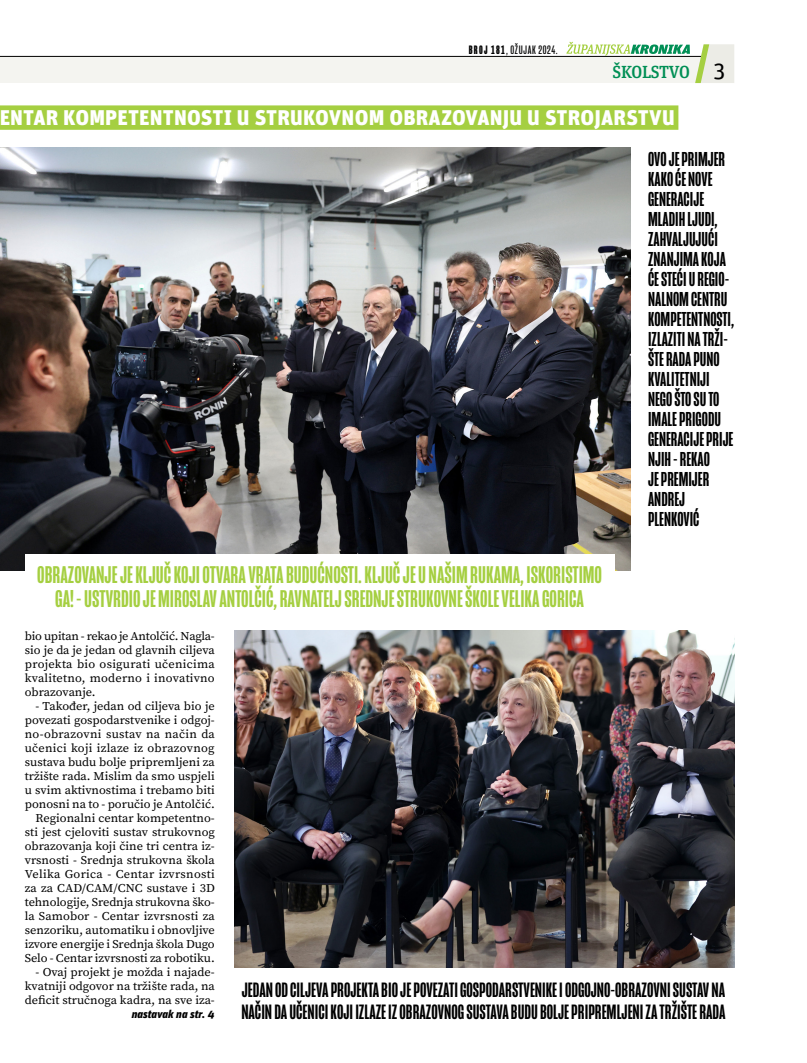
<style>
.page{position:relative;width:807px;height:1063px;background:#fff}
.page>*{position:absolute;margin:0;border:0;box-sizing:border-box;transform-origin:0 0}
.LID_zeleni{font:500 24.75px/24.8px "Mongoose";color:#a5cf41;text-align:center}
.LID_crni{font:500 21.25px/21.2px "Mongoose";color:#000}
.t1{font:900 21.25px "Unit Pro";letter-spacing:.01em;color:#fff}
.LID_crni-2{font:500 20.62px/20px "Mongoose";color:#000}
.EGI_bez_lajne{font:500 17.5px "Unit Slab Pro";letter-spacing:-.01em;color:#008f55}
.t2{font:12.5px "Mongoose";letter-spacing:.05em;color:#000}
.TX_glavni{font:11.88px/14px "Source Serif Pro";color:#000;text-align:justify;scale:1.04 1}
.nastavak_na_str{font:italic 900 11.25px "Unit Pro";color:#000}
.s1{font-weight:700}
.s2{font-family:"Unit Pro";font-weight:400;font-size:22.38px;color:#000}
</style>
<div class="page">
<div style="left:0;top:57px;width:701px;height:26px;background:#f4f4f0"></div>
<hr style="left:0;top:56px;width:701px;height:1px;background:#000">
<svg style="left:566px;top:42px;width:167px;height:41px"></svg>
<div style="left:0;top:105px;width:678px;height:25px;background:#a5cf41"></div>
<img style="left:0;top:148px;width:630px;height:422px">
<img style="left:234px;top:630px;width:499px;height:337px">
<div style="left:25px;top:554px;width:589px;height:65px;background:#fff"></div>
<p class="t2" style="left:468px;top:43px;width:90px"><span class="s1">BROJ 181</span>, OŽUJAK 2024.</p>
<p class="EGI_bez_lajne" style="left:612px;top:60px;width:114px">ŠKOLSTVO <span class="s2">3</span></p>
<h2 class="t1" style="left:0;top:102px;width:676px">ENTAR KOMPETENTNOSTI U STRUKOVNOM OBRAZOVANJU U STROJARSTVU</h2>
<p class="LID_zeleni" style="left:37px;top:562px;width:566px">OBRAZOVANJE JE KLJUČ KOJI OTVARA VRATA BUDUĆNOSTI. KLJUČ JE U NAŠIM RUKAMA, ISKORISTIMO<br>GA! - USTVRDIO JE MIROSLAV ANTOLČIĆ, RAVNATELJ SREDNJE STRUKOVNE ŠKOLE VELIKA GORICA</p>
<p class="LID_crni-2" style="left:647px;top:149px;width:87px">OVO JE PRIMJER<br>KAKO ĆE NOVE<br>GENERACIJE<br>MLADIH LJUDI,<br>ZAHVALJUJUĆI<br>ZNANJIMA KOJA<br>ĆE STEĆI U REGIO-<br>NALNOM CENTRU<br>KOMPETENTNOSTI,<br>IZLAZITI NA TRŽI-<br>ŠTE RADA PUNO<br>KVALITETNIJI<br>NEGO ŠTO SU TO<br>IMALE PRIGODU<br>GENERACIJE PRIJE<br>NJIH - REKAO<br>JE PREMIJER<br>ANDREJ<br>PLENKOVIĆ</p>
<p class="TX_glavni" style="left:25px;top:629px;width:184px">bio upitan - rekao je Antolčić. Nagla&shy;sio je da je jedan od glavnih ciljeva projekta bio osigurati učenicima kvalitetno, moderno i inovativno obrazovanje.</p>
<p class="TX_glavni" style="left:25px;top:699px;width:184px;text-indent:11px">- Također, jedan od ciljeva bio je povezati gospodarstvenike i odgoj&shy;no-obrazovni sustav na način da učenici koji izlaze iz obrazovnog sustava budu bolje pripremljeni za tržište rada. Mislim da smo uspjeli u svim aktivnostima i trebamo biti ponosni na to - poručio je Antolčić.</p>
<p class="TX_glavni" style="left:25px;top:811px;width:184px;text-indent:11px">Regionalni centar kompetentno&shy;sti jest cjeloviti sustav strukovnog obrazovanja koji čine tri centra iz&shy;vrsnosti - Srednja strukovna škola Velika Gorica - Centar izvrsnosti za za CAD/CAM/CNC sustave i 3D tehnologije, Srednja strukovna ško&shy;la Samobor - Centar izvrsnosti za senzoriku, automatiku i obnovljive izvore energije i Srednja škola Dugo Selo - Centar izvrsnosti za robotiku.</p>
<p class="TX_glavni" style="left:25px;top:965px;width:184px;text-indent:11px">- Ovaj projekt je možda i najade&shy;kvatniji odgovor na tržište rada, na deficit stručnoga kadra, na sve iza-</p>
<p class="nastavak_na_str" style="left:132px;top:1006px;width:84px">nastavak na str. 4</p>
<p class="LID_crni" style="left:241px;top:980px;width:485px">JEDAN OD CILJEVA PROJEKTA BIO JE POVEZATI GOSPODARSTVENIKE I ODGOJNO-OBRAZOVNI SUSTAV NA<br>NAČIN DA UČENICI KOJI IZLAZE IZ OBRAZOVNOG SUSTAVA BUDU BOLJE PRIPREMLJENI ZA TRŽIŠTE RADA</p>
</div>
